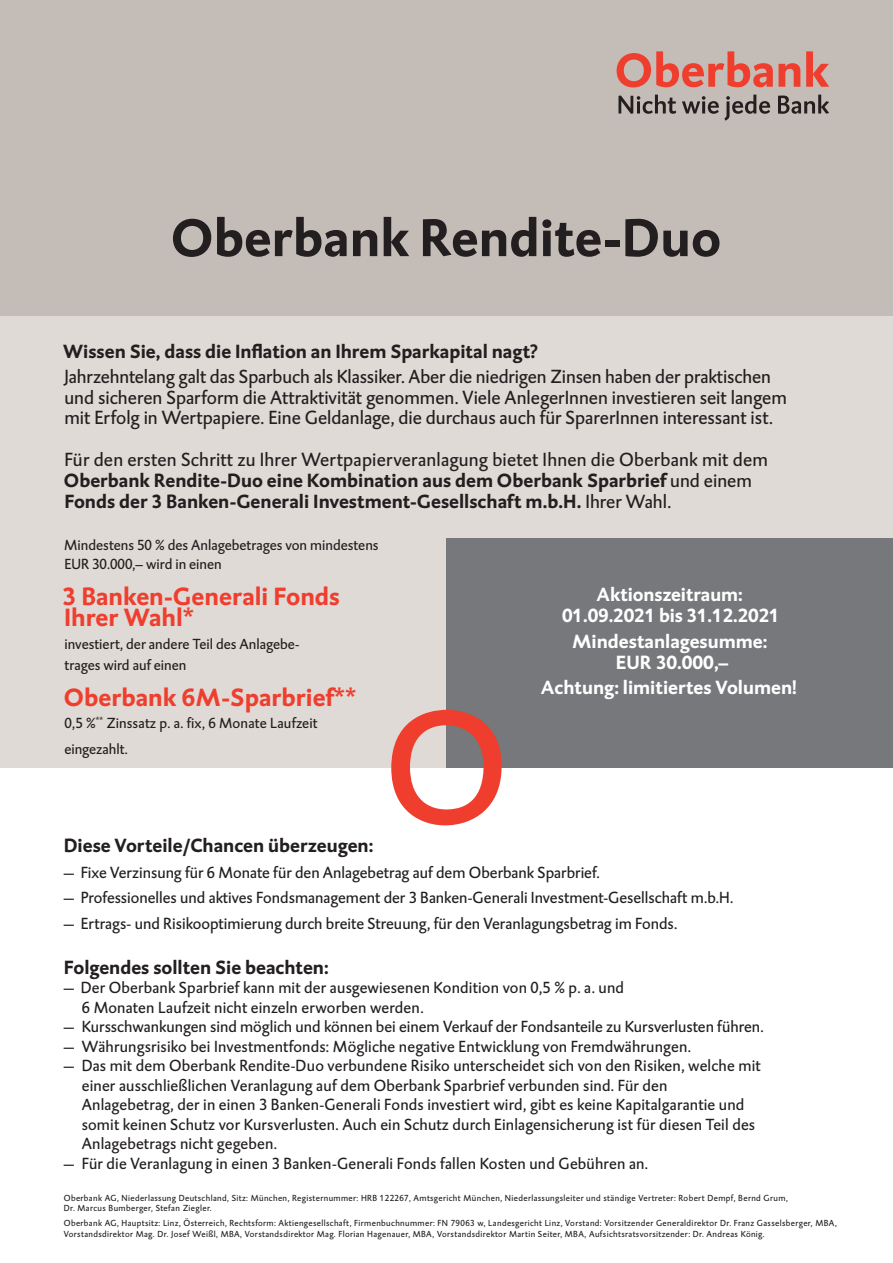
<style>
.page{position:relative;width:893px;height:1263px;background:#fff}
.page>*{position:absolute;margin:0;border:0;box-sizing:border-box;transform-origin:0 0}
.t1{font:700 54px "DTL Caspari T";color:#231f20}
.t2{font:700 25.5px/21px "DTL Caspari T";color:#ef3e2e}
.t3{font:700 19.5px/21px "DTL Caspari T";color:#231f20}
.t4{font:19.5px/20.2px "DTL Caspari T";color:#231f20}
.t5{font:700 19.5px/21px "DTL Caspari T";color:#fff;text-align:center}
.t6{font:16.5px/19.5px "DTL Caspari T";letter-spacing:.01em;color:#231f20;scale:1.25 1}
.t7{font:15px/19.5px "DTL Caspari T";color:#231f20}
.t8{font:9px/10.5px "DTL Caspari T";letter-spacing:.04em;color:#231f20}
.s1{font-weight:400}
</style>
<div class="page">
<div style="left:0;top:316px;width:893px;height:451px;background:#dfdad5"></div>
<div style="left:0;top:0;width:893px;height:316px;background:#c4bdb7"></div>
<svg style="left:617px;top:51px;width:156px;height:36px"></svg>
<svg style="left:779px;top:63px;width:21px;height:24px"></svg>
<svg style="left:806px;top:51px;width:23px;height:36px"></svg>
<svg style="left:618px;top:95px;width:211px;height:26px"></svg>
<div style="left:446px;top:538px;width:447px;height:229px;background:#76787b"></div>
<svg style="left:391px;top:710px;width:111px;height:116px"></svg>
<h1 class="t1" style="left:171px;top:202px;width:552px">Oberbank Rendite-Duo</h1>
<p class="t3" style="left:63px;top:340px;width:476px">Wissen Sie, dass die Inflation an Ihrem Sparkapital nagt?</p>
<p class="t4" style="left:64px;top:367px;width:724px">Jahrzehntelang galt das Sparbuch als Klassiker. Aber die niedrigen Zinsen haben der praktischen und sicheren Sparform die Attraktivität genommen. Viele AnlegerInnen investieren seit langem mit Erfolg in Wertpapiere. Eine Geldanlage, die durchaus auch für SparerInnen interessant ist.</p>
<p class="t3" style="left:64px;top:448px;width:705px"><span class="s1">Für den ersten Schritt zu Ihrer Wertpapierveranlagung bietet Ihnen die Oberbank mit dem<br></span>Oberbank Rendite-Duo eine Kombination aus dem Oberbank Sparbrief <span class="s1">und einem<br></span>Fonds der 3 Banken-Generali Investment-Gesellschaft m.b.H. <span class="s1">Ihrer Wahl.</span></p>
<p class="t7" style="left:64px;top:535px;width:316px">Mindestens 50 % des Anlagebetrages von mindestens<br>EUR 30.000,– wird in einen</p>
<h2 class="t2" style="left:62px;top:585px;width:279px">3 Banken-Generali Fonds<br>Ihrer Wahl*</h2>
<p class="t7" style="left:65px;top:633px;width:236px;line-height:21px">investiert, der andere Teil des Anlagebe&shy;trages wird auf einen</p>
<h2 class="t2" style="left:64px;top:686px;width:294px">Oberbank 6M-Sparbrief**</h2>
<p class="t7" style="left:64px;top:710px;width:255px;line-height:25.5px">0,5 %<sup>**</sup> Zinssatz p. a. fix, 6 Monate Laufzeit eingezahlt.</p>
<p class="t5" style="left:562px;top:583px;width:219px">Aktionszeitraum:<br>01.09.2021 bis 31.12.2021</p>
<p class="t5" style="left:572px;top:630px;width:197px">Mindestanlagesumme:<br>EUR 30.000,–</p>
<p class="t5" style="left:541px;top:677px;width:258px">Achtung: limitiertes Volumen!</p>
<p class="t3" style="left:64px;top:834px;width:311px">Diese Vorteile/Chancen überzeugen:</p>
<p class="t6" style="left:64px;top:862px;width:430px">– Fixe Verzinsung für 6 Monate für den Anlagebetrag auf dem Oberbank Sparbrief.</p>
<p class="t6" style="left:64px;top:888px;width:537px">– Professionelles und aktives Fondsmanagement der 3 Banken-Generali Investment-Gesellschaft m.b.H.</p>
<p class="t6" style="left:64px;top:913px;width:492px">– Ertrags- und Risikooptimierung durch breite Streuung, für den Veranlagungsbetrag im Fonds.</p>
<p class="t3" style="left:64px;top:956px;width:266px">Folgendes sollten Sie beachten:</p>
<p class="t6" style="left:82px;top:978px;width:435px;text-indent:-18px">– Der Oberbank Sparbrief kann mit der ausgewiesenen Kondition von 0,5 % p. a. und<br>6 Monaten Laufzeit nicht einzeln erworben werden.</p>
<p class="t6" style="left:64px;top:1017px;width:561px">– Kursschwankungen sind möglich und können bei einem Verkauf der Fondsanteile zu Kursverlusten führen.</p>
<p class="t6" style="left:64px;top:1036px;width:503px">– Währungsrisiko bei Investmentfonds: Mögliche negative Entwicklung von Fremdwährungen.</p>
<p class="t6" style="left:82px;top:1056px;width:545px;text-indent:-18px">– Das mit dem Oberbank Rendite-Duo verbundene Risiko unterscheidet sich von den Risiken, welche mit einer ausschließlichen Veranlagung auf dem Oberbank Sparbrief verbunden sind. Für den Anlagebetrag, der in einen 3 Banken-Generali Fonds investiert wird, gibt es keine Kapitalgarantie und somit keinen Schutz vor Kursverlusten. Auch ein Schutz durch Einlagensicherung ist für diesen Teil des Anlagebetrags nicht gegeben.</p>
<p class="t6" style="left:64px;top:1153px;width:469px">– Für die Veranlagung in einen 3 Banken-Generali Fonds fallen Kosten und Gebühren an.</p>
<p class="t8" style="left:64px;top:1192px;width:726px">Oberbank AG, Niederlassung Deutschland, Sitz: München, Registernummer: HRB 122267, Amtsgericht München, Niederlassungsleiter und ständige Vertreter: Robert Dempf, Bernd Grum,<br>Dr. Marcus Bumberger, Stefan Ziegler.</p>
<p class="t8" style="left:64px;top:1218px;width:774px">Oberbank AG, Hauptsitz: Linz, Österreich, Rechtsform: Aktiengesellschaft, Firmenbuchnummer: FN 79063 w, Landesgericht Linz, Vorstand: Vorsitzender Generaldirektor Dr. Franz Gasselsberger, MBA,<br>Vorstandsdirektor Mag. Dr. Josef Weißl, MBA, Vorstandsdirektor Mag. Florian Hagenauer, MBA, Vorstandsdirektor Martin Seiter, MBA, Aufsichtsratsvorsitzender: Dr. Andreas König.</p>
</div>
